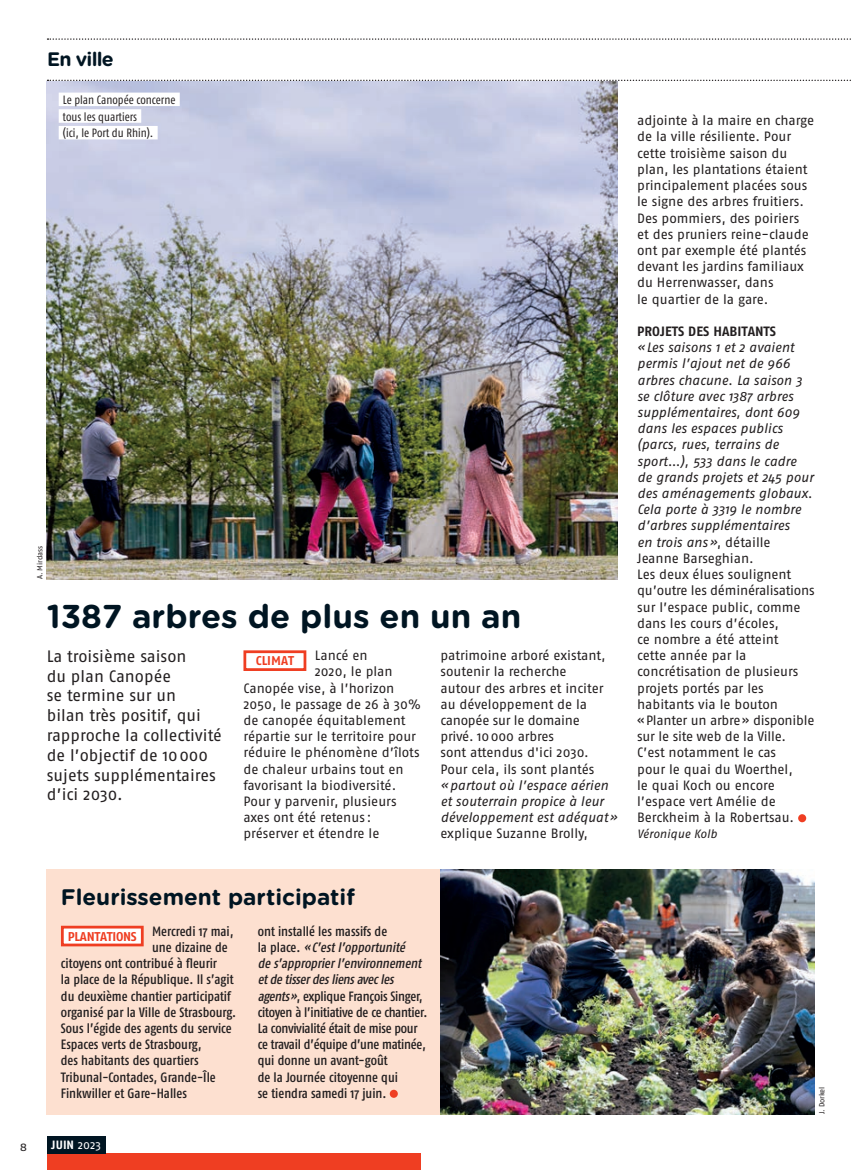
<style>
.page{position:relative;width:851px;height:1170px;background:#fff}
.page>*{position:absolute;margin:0;border:0;box-sizing:border-box;transform-origin:0 0}
.t1{font:700 33px "Gotham Rounded";color:#001522}
.t2{font:700 22.5px "Gotham Rounded";color:#001522}
.t3{font:700 19.5px "Gotham Rounded";letter-spacing:-.04em;color:#001522}
.t4{font:16.5px/19.8px "Fago No";color:#231f20}
.t5{font:13.5px/16.2px "Fago No";letter-spacing:-.005em;color:#231f20}
.t6{font:500 13.5px/16.2px "Fago Co";letter-spacing:-.005em;color:#231f20}
.t7{font:italic 13.5px/16.2px "Fago No";color:#231f20}
.t8{font:700 13.5px "Fago No";color:#231f20}
.t9{font:700 12.75px "Fago No";color:#ef3e22}
.t10{font:12px/16.6px "Fago Co";color:#231f20}
.t11{font:italic 12px "Fago No";color:#231f20}
.t12{font:700 12px "Fago No";color:#fff}
.t13{font:11.1px "Fago Ex";color:#231f20}
.t14{font:7.5px "Fago No";letter-spacing:-.015em;color:#231f20}
.s1{font-weight:400}
.s2{font-style:italic}
</style>
<div class="page">
<svg style="left:47px;top:80px;width:804px;height:1px"></svg>
<svg style="left:47px;top:38px;width:804px;height:2px"></svg>
<div style="left:47px;top:1153px;width:373px;height:16px;background:#ef3e22"></div>
<div style="left:47px;top:1135px;width:58px;height:18px;background:#001522"></div>
<div style="left:46px;top:869px;width:768px;height:245px;background:#fde0d0"></div>
<div style="left:243px;top:650px;width:63px;height:21px;border:3px solid #ef3e22"></div>
<div style="left:798px;top:814px;width:8px;height:8px;background:#ef3e22;border-radius:50%"></div>
<div style="left:62px;top:927px;width:80px;height:17px;background:#fff"></div>
<div style="left:61px;top:925px;width:83px;height:21px;border:3px solid #ef3e22"></div>
<div style="left:389px;top:1089px;width:9px;height:8px;background:#ef3e22;border-radius:50%"></div>
<img style="left:440px;top:869px;width:374px;height:245px">
<img style="left:47px;top:81px;width:570px;height:498px">
<div style="left:59px;top:93px;width:121px;height:13px;background:#fff"></div>
<div style="left:59px;top:109px;width:82px;height:14px;background:#fff"></div>
<div style="left:59px;top:126px;width:99px;height:13px;background:#fff"></div>
<h3 class="t3" style="left:47px;top:45px;width:68px">En ville</h3>
<p class="t10" style="left:63px;top:91px;width:114px">Le plan Canopée concerne tous les quartiers<br>(ici, le Port du Rhin).</p>
<p class="t14" style="left:36px;top:579px;width:35px;rotate:-90deg">A. Mirdass</p>
<h1 class="t1" style="left:47px;top:592px;width:476px">1387 arbres de plus en un an</h1>
<p class="t5" style="left:440px;top:647px;width:167px">patrimoine arboré existant, soutenir la recherche autour des arbres et inciter au développement de la canopée sur le domaine privé. 10000 arbres<br>sont attendus d'ici 2030.<br>Pour cela, ils sont plantés</p>
<p class="t7" style="left:440px;top:776px;width:178px">«partout où l’espace aérien et souterrain propice à leur développement est adéquat»</p>
<p class="t5" style="left:440px;top:825px;width:149px">explique Suzanne Brolly,</p>
<p class="t4" style="left:47px;top:646px;width:177px">La troisième saison<br>du plan Canopée<br>se termine sur un<br>bilan très positif, qui rapproche la collectivité de l’objectif de 10000 sujets supplémentaires d’ici 2030.</p>
<p class="t5" style="left:315px;top:647px;width:54px">Lancé en</p>
<p class="t5" style="left:315px;top:663px;width:79px">2020, le plan</p>
<p class="t5" style="left:243px;top:679px;width:152px">Canopée vise, à l’horizon</p>
<p class="t5" style="left:243px;top:695px;width:179px">2050, le passage de 26 à 30%</p>
<p class="t5" style="left:243px;top:712px;width:164px">de canopée équitablement</p>
<p class="t5" style="left:243px;top:728px;width:174px">répartie sur le territoire pour</p>
<p class="t5" style="left:243px;top:744px;width:178px">réduire le phénomène d’îlots</p>
<p class="t5" style="left:243px;top:760px;width:162px">de chaleur urbains tout en</p>
<p class="t5" style="left:243px;top:776px;width:154px">favorisant la biodiversité.</p>
<p class="t5" style="left:243px;top:793px;width:155px">Pour y parvenir, plusieurs</p>
<p class="t5" style="left:243px;top:809px;width:129px">axes ont été retenus :</p>
<p class="t5" style="left:243px;top:825px;width:137px">préserver et étendre le</p>
<p class="t9" style="left:256px;top:653px;width:40px">CLIMAT</p>
<h2 class="t2" style="left:61px;top:880px;width:295px">Fleurissement participatif</h2>
<p class="t6" style="left:68px;top:922px;width:167px"><sub>PLANTATIONS</sub> Mercredi 17 mai,</p>
<p class="t6" style="left:152px;top:938px;width:77px">une dizaine de</p>
<p class="t6" style="left:61px;top:955px;width:158px">citoyens ont contribué à fleurir</p>
<p class="t6" style="left:61px;top:971px;width:174px">la place de la République. Il s’agit</p>
<p class="t6" style="left:61px;top:987px;width:171px">du deuxième chantier participatif</p>
<p class="t6" style="left:61px;top:1003px;width:177px">organisé par la Ville de Strasbourg.</p>
<p class="t6" style="left:61px;top:1019px;width:172px">Sous l’égide des agents du service</p>
<p class="t6" style="left:61px;top:1036px;width:142px">Espaces verts de Strasbourg,</p>
<p class="t6" style="left:61px;top:1052px;width:139px">des habitants des quartiers</p>
<p class="t6" style="left:61px;top:1068px;width:156px">Tribunal-Contades, Grande-Île</p>
<p class="t6" style="left:61px;top:1084px;width:127px">Finkwiller et Gare-Halles</p>
<p class="t13" style="left:20px;top:1140px;width:9px">8</p>
<p class="t12" style="left:51px;top:1137px;width:51px">JUIN <span class="s1">2023</span></p>
<p class="t6" style="left:258px;top:922px;width:171px">ont installé les massifs de<br>l a p l a c e . <span class="s2">« C’estl’opportunité<br>de s’approprierl’environnement etde tisserdesliensavecles agents»</span>, explique François Singer, citoyen à l’initiative de ce chantier.<br>La convivialité était de mise pour ce travail d’équipe d’une matinée, qui donne un avant-goût<br>de la Journée citoyenne qui<br>se tiendra samedi 17 juin.</p>
<p class="t5" style="left:637px;top:112px;width:178px">adjointe à la maire en charge de la ville résiliente. Pour cette troisième saison du plan, les plantations étaient principalement placées sous le signe des arbres fruitiers.<br>Des pommiers, des poiriers et des pruniers reine-claude ont par exemple été plantés devant les jardins familiaux du Herrenwasser, dans<br>le quartier de la gare.</p>
<p class="t8" style="left:637px;top:323px;width:140px">PROJETS DES HABITANTS</p>
<p class="t5" style="left:637px;top:339px;width:179px"><span class="s2">«Les saisons 1 et 2 avaient permis l’ajout net de 966 arbres chacune. La saison 3 se clôture avec 1387 arbres supplémentaires, dont 609 dans les espaces publics (parcs, rues, terrains de sport…), 533 dans le cadre<br>de grands projets et 245 pour des aménagements globaux.<br>Cela porte à 3319 le nombre d’arbres supplémentaires<br>en trois ans»</span>, détaille<br>Jeanne Barseghian.<br>Les deux élues soulignent qu’outre les déminéralisations sur l’espace public, comme dans les cours d’écoles,<br>ce nombre a été atteint<br>cette année par la concrétisation de plusieurs projets portés par les habitants via le bouton «Planter un arbre» disponible sur le site web de la Ville.<br>C’est notamment le cas<br>pour le quai du Woerthel,<br>le quai Koch ou encore l’espace vert Amélie de<br>Berckheim à la Robertsau.</p>
<p class="t11" style="left:637px;top:827px;width:81px">Véronique Kolb</p>
<p class="t14" style="left:817px;top:1114px;width:29px;rotate:-90deg">J. Dorkel</p>
</div>
